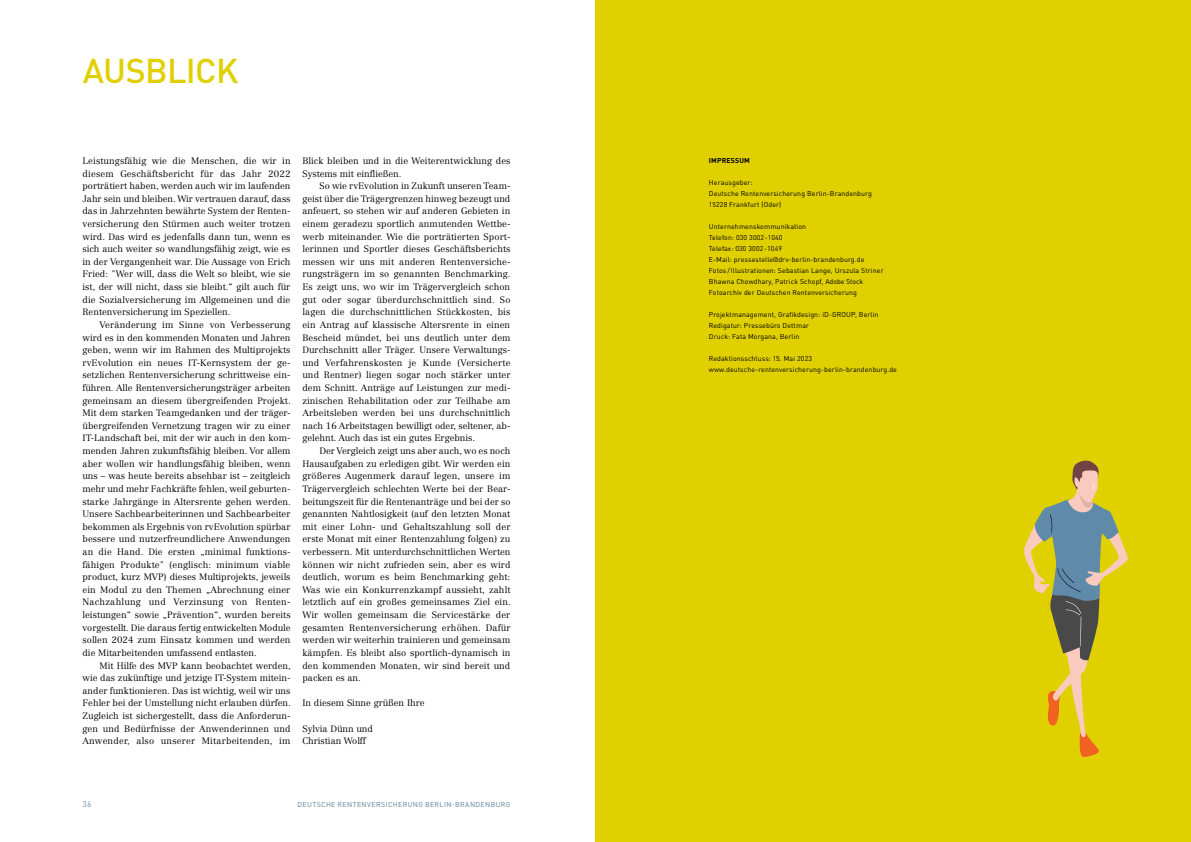
<style>
.page{position:relative;width:1191px;height:842px;background:#fff}
.page>*{position:absolute;margin:0;border:0;box-sizing:border-box;transform-origin:0 0}
.t1{font:500 34px "DIN Pro";letter-spacing:-.015em;color:#e0d000}
.t2{font:300 9.2px/12.6px "Centennial LT Std";letter-spacing:.005em;color:#000;text-align:justify}
.t3{font:8px "DIN Pro";color:#608aa9}
.t4{font:7px/11px "DIN Pro";letter-spacing:.015em;color:#000}
.t5{font:7px "DIN Pro";letter-spacing:.055em;color:#577e9b}
.t6{font:700 7px "DIN Pro";color:#000}
</style>
<div class="page">
<div style="left:595px;top:0;width:596px;height:842px;background:#e0d000"></div>
<svg style="left:1024px;top:460px;width:104px;height:297px"></svg>
<h1 class="t1" style="left:83px;top:43px;width:157px">AUSBLICK</h1>
<p class="t2" style="left:82px;top:154px;width:210px">Leistungsfähig wie die Menschen, die wir in diesem Geschäftsbericht für das Jahr 2022 porträtiert haben, werden auch wir im laufenden Jahr sein und bleiben. Wir vertrauen darauf, dass das in Jahrzehnten bewährte System der Renten&shy;versicherung den Stürmen auch weiter trotzen wird. Das wird es jedenfalls dann tun, wenn es sich auch weiter so wandlungsfähig zeigt, wie es in der Vergangenheit war. Die Aussage von Erich Fried: "Wer will, dass die Welt so bleibt, wie sie ist, der will nicht, dass sie bleibt.“ gilt auch für die Sozialversicherung im Allgemeinen und die Rentenversicherung im Speziellen.</p>
<p class="t2" style="left:82px;top:318px;width:210px;text-indent:17px">Veränderung im Sinne von Verbesserung wird es in den kommenden Monaten und Jahren geben, wenn wir im Rahmen des Multiprojekts rvEvolution ein neues IT-Kernsystem der ge&shy;setzlichen Rentenversicherung schrittweise ein&shy;führen. Alle Rentenversicherungsträger arbeiten gemeinsam an diesem übergreifenden Projekt.<br>Mit dem starken Teamgedanken und der träger&shy;übergreifenden Vernetzung tragen wir zu einer IT-Landschaft bei, mit der wir auch in den kom&shy;menden Jahren zukunftsfähig bleiben. Vor allem aber wollen wir handlungsfähig bleiben, wenn uns – was heute bereits absehbar ist – zeitgleich mehr und mehr Fachkräfte fehlen, weil geburten&shy;starke Jahrgänge in Altersrente gehen werden.<br>Unsere Sachbearbeiterinnen und Sachbearbeiter bekommen als Ergebnis von rvEvolution spürbar bessere und nutzerfreundlichere Anwendungen an die Hand. Die ersten „minimal funktions&shy;fähigen Produkte" (englisch: minimum viable product, kurz MVP) dieses Multiprojekts, jeweils ein Modul zu den Themen „Abrechnung einer Nachzahlung und Verzinsung von Renten&shy;leistungen“ sowie „Prävention“, wurden bereits vorgestellt. Die daraus fertig entwickelten Module sollen 2024 zum Einsatz kommen und werden die Mitarbeitenden umfassend entlasten.</p>
<p class="t2" style="left:82px;top:659px;width:210px;text-indent:17px">Mit Hilfe des MVP kann beobachtet werden, wie das zukünftige und jetzige IT-System mitein&shy;ander funktionieren. Das ist wichtig, weil wir uns Fehler bei der Umstellung nicht erlauben dürfen.<br>Zugleich ist sichergestellt, dass die Anforderun&shy;gen und Bedürfnisse der Anwenderinnen und Anwender, also unserer Mitarbeitenden, im</p>
<p class="t2" style="left:302px;top:154px;width:209px">Blick bleiben und in die Weiterentwicklung des<br>Systems mit einfließen.</p>
<p class="t2" style="left:302px;top:180px;width:210px;text-align:left;text-indent:17px">So wie rvEvolution in Zukunft unseren Team&shy;geist über die Trägergrenzen hinweg bezeugt und anfeuert, so stehen wir auf anderen Gebieten in einem geradezu sportlich anmutenden Wettbe&shy;werb miteinander. Wie die porträtierten Sport&shy;lerinnen und Sportler dieses Geschäftsberichts messen wir uns mit anderen Rentenversiche&shy;rungsträgern im so genannten Benchmarking.<br>Es zeigt uns, wo wir im Trägervergleich schon gut oder sogar überdurchschnittlich sind. So lagen die durchschnittlichen Stückkosten, bis ein Antrag auf klassische Altersrente in einen Bescheid mündet, bei uns deutlich unter dem Durchschnitt aller Träger. Unsere Verwaltungs&shy;und Verfahrenskosten je Kunde (Versicherte und Rentner) liegen sogar noch stärker unter dem Schnitt. Anträge auf Leistungen zur medi&shy;zinischen Rehabilitation oder zur Teilhabe am Arbeitsleben werden bei uns durchschnittlich nach 16 Arbeitstagen bewilligt oder, seltener, ab&shy;gelehnt. Auch das ist ein gutes Ergebnis.</p>
<p class="t2" style="left:302px;top:445px;width:210px;text-indent:17px">Der Vergleich zeigt uns aber auch, wo es noch Hausaufgaben zu erledigen gibt. Wir werden ein größeres Augenmerk darauf legen, unsere im Trägervergleich schlechten Werte bei der Bear&shy;beitungszeit für die Rentenanträge und bei der so genannten Nahtlosigkeit (auf den letzten Monat mit einer Lohn- und Gehaltszahlung soll der erste Monat mit einer Rentenzahlung folgen) zu verbessern. Mit unterdurchschnittlichen Werten können wir nicht zufrieden sein, aber es wird deutlich, worum es beim Benchmarking geht:<br>Was wie ein Konkurrenzkampf aussieht, zahlt letztlich auf ein großes gemeinsames Ziel ein.<br>Wir wollen gemeinsam die Servicestärke der gesamten Rentenversicherung erhöhen. Dafür werden wir weiterhin trainieren und gemeinsam kämpfen. Es bleibt also sportlich-dynamisch in den kommenden Monaten, wir sind bereit und packen es an.</p>
<p class="t2" style="left:302px;top:697px;width:124px">In diesem Sinne grüßen Ihre</p>
<p class="t2" style="left:302px;top:722px;width:72px">Sylvia Dünn und<br>Christian Wolff</p>
<p class="t3" style="left:82px;top:798px;width:10px">36</p>
<p class="t5" style="left:297px;top:799px;width:214px">Deutsche Rentenversicherung Berlin-Brandenburg</p>
<p class="t6" style="left:709px;top:154px;width:6px">IMPRESS</p>
<p class="t6" style="left:739px;top:154px;width:11px">UM</p>
<p class="t4" style="left:709px;top:176px;width:164px">Herausgeber:<br>Deutsche Rentenversicherung Berlin-Brandenburg<br>15228 Frankfurt (Oder)</p>
<p class="t4" style="left:709px;top:220px;width:176px">U nternehmenskommunikation<br>Telefon: 030 3002 -1040<br>Telefax: 030 3002 -1049<br>E-Mail: pressestelle@drv-berlin-brandenburg.de Fotos /I llustrationen: Sebastian Lange, U rszula Striner Bhawna Chowdhary, Patrick Schopf, Adobe Stock Fotoarchiv der Deutschen Rentenversicherung</p>
<p class="t4" style="left:709px;top:308px;width:138px">Projektmanagement, Grafikdesign: iD-GROUP</p>
<p class="t4" style="left:855px;top:308px;width:25px">, Berlin</p>
<p class="t4" style="left:709px;top:319px;width:102px">Redigatur: Pressebüro Dettmar<br>Druck: Fata Morgana, Berlin</p>
<p class="t4" style="left:709px;top:352px;width:190px">Redaktionsschluss: 15. Mai 2023 www.deutsche-rentenversicherung-berlin-brandenburg.de</p>
</div>
